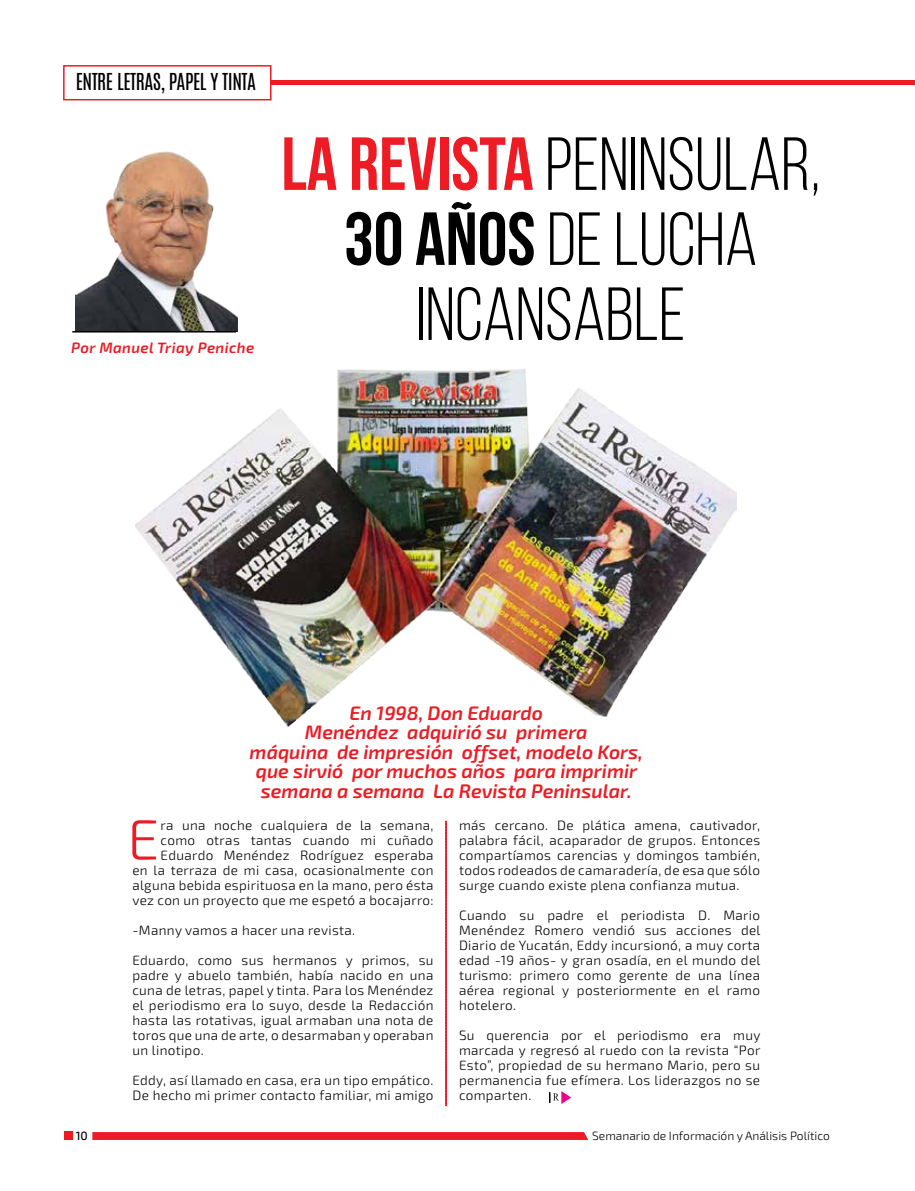
<style>
.page{position:relative;width:915px;height:1191px;background:#fff}
.page>*{position:absolute;margin:0;border:0;box-sizing:border-box;transform-origin:0 0}
.t1{font:75px/75px "Bebas Neue";color:#000;text-align:center}
.t2{font:300 57px "Exo 2";color:#ed1b23}
.t3{font:italic 600 19.5px/19.5px "Exo 2";color:#ed1b23;text-align:center}
.t4{font:19.5px "Antonio";letter-spacing:-.025em;color:#000}
.t5{font:italic 600 15px "Exo 2";letter-spacing:.025em;color:#ed1b23}
.t6{font:300 13.5px/15px "Exo 2";letter-spacing:.025em;color:#000;text-align:justify}
.t7{font:300 12px "Exo 2";color:#000}
.t8{font:500 12px "Exo 2";color:#000}
.s1{color:#ed1b23}
.s2{font-style:inherit}
</style>
<div class="page">
<div style="left:64px;top:1131px;width:8px;height:9px;background:#ed1b23"></div>
<svg style="left:92px;top:1132px;width:496px;height:8px;background:#ed1f27"></svg>
<svg style="left:445px;top:821px;width:2px;height:285px"></svg>
<svg style="left:549px;top:1091px;width:22px;height:13px"></svg>
<div style="left:270px;top:80px;width:644px;height:5px;background:#ed1b23"></div>
<div style="left:63px;top:65px;width:208px;height:35px;border:2px solid #ed1b23"></div>
<img style="left:135px;top:369px;width:601px;height:358px">
<img style="left:75px;top:151px;width:162px;height:181px">
<hr style="left:72px;top:331px;width:164px;height:1px;background:#000">
<h3 class="t4" style="left:76px;top:67px;width:182px">ENTRE LETRAS, PAPEL Y TINTA</h3>
<p class="t5" style="left:71px;top:338px;width:184px">Por Manuel Triay Peniche</p>
<h1 class="t1" style="left:281px;top:126px;width:540px"><span class="s1">LA REVISTA</span> PENINSULAR,<br><span class="s2">30 AÑOS</span> DE LUCHA<br>INCANSABLE</h1>
<h3 class="t3" style="left:249px;top:703px;width:394px">En 1998, Don Eduardo<br>Menéndez adquirió su primera<br>máquina de impresión offset, modelo Kors, que sirvió por muchos años para imprimir semana a semana La Revista Peninsular.</h3>
<p class="t6" style="left:132px;top:817px;width:302px;text-align:right">ra una noche cualquiera de la semana, como otras tantas cuando mi cuñado Eduardo Menéndez Rodríguez esperaba<br>en la terraza de mi casa, ocasionalmente con alguna bebida espirituosa en la mano, pero ésta vez con un proyecto que me espetó a bocajarro:</p>
<p class="t6" style="left:132px;top:922px;width:224px">-Manny vamos a hacer una revista.</p>
<p class="t6" style="left:132px;top:952px;width:302px">Eduardo, como sus hermanos y primos, su padre y abuelo también, había nacido en una cuna de letras, papel y tinta. Para los Menéndez el periodismo era lo suyo, desde la Redacción hasta las rotativas, igual armaban una nota de toros que una de arte, o desarmaban y operaban un linotipo.</p>
<p class="t6" style="left:132px;top:1072px;width:302px">Eddy, así llamado en casa, era un tipo empático.<br>De hecho mi primer contacto familiar, mi amigo</p>
<h2 class="t2" style="left:127px;top:806px;width:33px">E</h2>
<p class="t6" style="left:459px;top:817px;width:302px">más cercano. De plática amena, cautivador, palabra fácil, acaparador de grupos. Entonces compartíamos carencias y domingos también, todos rodeados de camaradería, de esa que sólo surge cuando existe plena confianza mutua.</p>
<p class="t6" style="left:459px;top:907px;width:303px">Cuando su padre el periodista D. Mario Menéndez Romero vendió sus acciones del Diario de Yucatán, Eddy incursionó, a muy corta edad -19 años- y gran osadía, en el mundo del turismo: primero como gerente de una línea aérea regional y posteriormente en el ramo hotelero.</p>
<p class="t6" style="left:459px;top:1027px;width:303px">Su querencia por el periodismo era muy marcada y regresó al ruedo con la revista “Por Esto”, propiedad de su hermano Mario, pero su permanencia fue efímera. Los liderazgos no se comparten.</p>
<p class="t8" style="left:76px;top:1128px;width:14px">10</p>
<p class="t7" style="left:592px;top:1128px;width:239px">Semanario de Información y Análisis Político</p>
</div>
